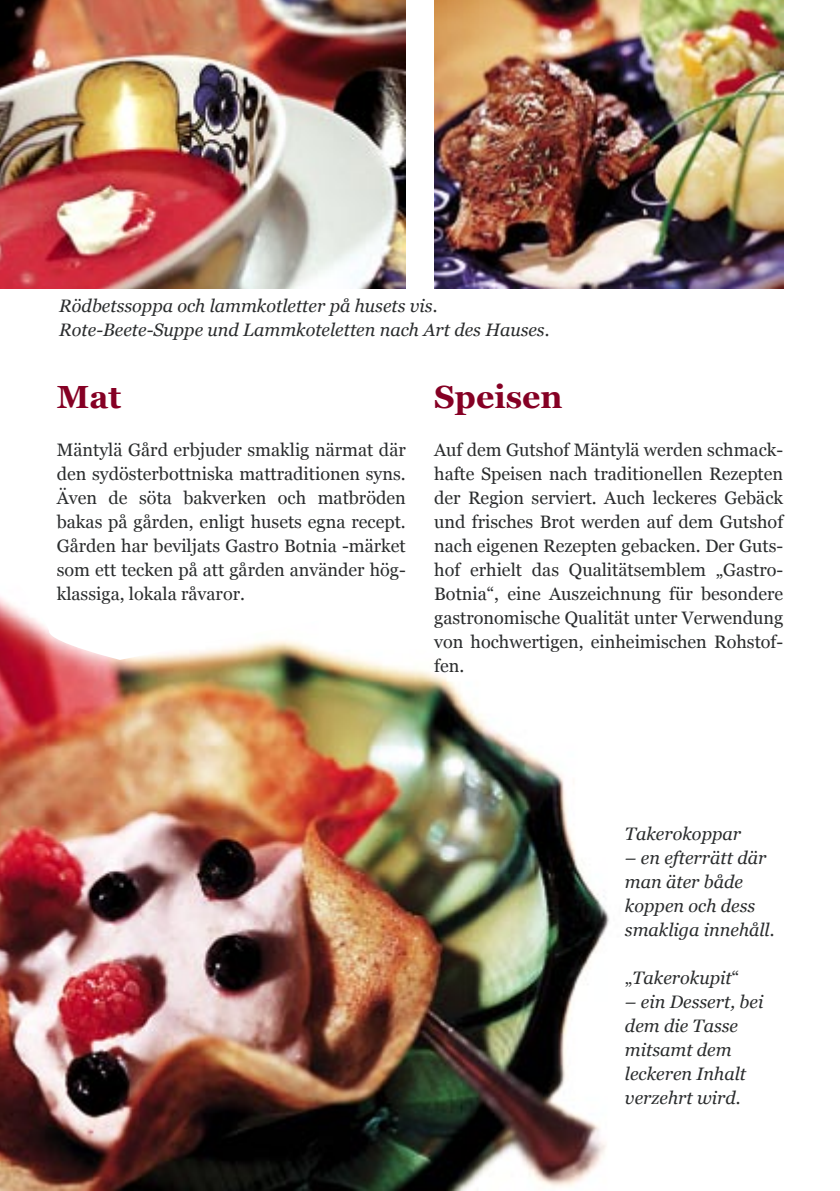
<style>
.page{position:relative;width:840px;height:1191px;background:#fff}
.page>*{position:absolute;margin:0;border:0;box-sizing:border-box;transform-origin:0 0}
.otsGeorgia16{font:700 32px "Georgia";color:#850024}
.leipisSaksa{font:18px/24px "Georgia";color:#2a2c2d;text-align:justify}
.leipisRuotsi{font:18px/24px "Georgia";color:#2a2c2d;text-align:justify}
.kuvatekstiRuotsi{font:italic 18px/24px "Georgia";color:#2a2c2d}
.s1{font-style:normal}
</style>
<div class="page">
<img style="left:0;top:596px;width:610px;height:595px">
<img style="left:434px;top:0;width:348px;height:288px">
<img style="left:0;top:0;width:405px;height:288px">
<p class="kuvatekstiRuotsi" style="left:59px;top:294px;width:379px">Rödbetssoppa och lammkotletter på husets vis.</p>
<p class="kuvatekstiRuotsi" style="left:59px;top:318px;width:491px">Rote-Beete-Suppe und Lammkoteletten nach Art des Hauses.</p>
<p class="otsGeorgia16" style="left:57px;top:379px;width:66px">Mat</p>
<p class="leipisRuotsi" style="left:57px;top:438px;width:350px">Mäntylä Gård erbjuder smaklig närmat där den sydösterbottniska mattraditionen syns.<br>Även de söta bakverken och matbröden bakas på gården, enligt husets egna recept.<br>Gården har beviljats Gastro Botnia -märket som ett tecken på att gården använder hög&shy;klassiga, lokala råvaror.</p>
<p class="otsGeorgia16" style="left:434px;top:379px;width:130px">Speisen</p>
<p class="leipisSaksa" style="left:434px;top:438px;width:350px">Auf dem Gutshof Mäntylä werden schmack&shy;hafte Speisen nach traditionellen Rezepten der Region serviert. Auch leckeres Gebäck und frisches Brot werden auf dem Gutshof nach eigenen Rezepten gebacken. Der Guts&shy;hof erhielt das Qualitätsemblem „Gastro-Botnia“, eine Auszeichnung für besondere gastronomische Qualität unter Verwendung von hochwertigen, einheimischen Rohstof&shy;fen.</p>
<p class="kuvatekstiRuotsi" style="left:624px;top:822px;width:118px">Takerokoppar</p>
<p class="kuvatekstiRuotsi" style="left:624px;top:846px;width:151px">– en efterrätt där man äter både koppen och dess smakliga innehåll.</p>
<p class="kuvatekstiRuotsi" style="left:624px;top:966px;width:116px"><span class="s1">„</span>Takerokupit<span class="s1">“</span></p>
<p class="kuvatekstiRuotsi" style="left:624px;top:990px;width:140px">– ein Dessert, bei dem die Tasse mitsamt dem leckeren Inhalt verzehrt wird.</p>
</div>
